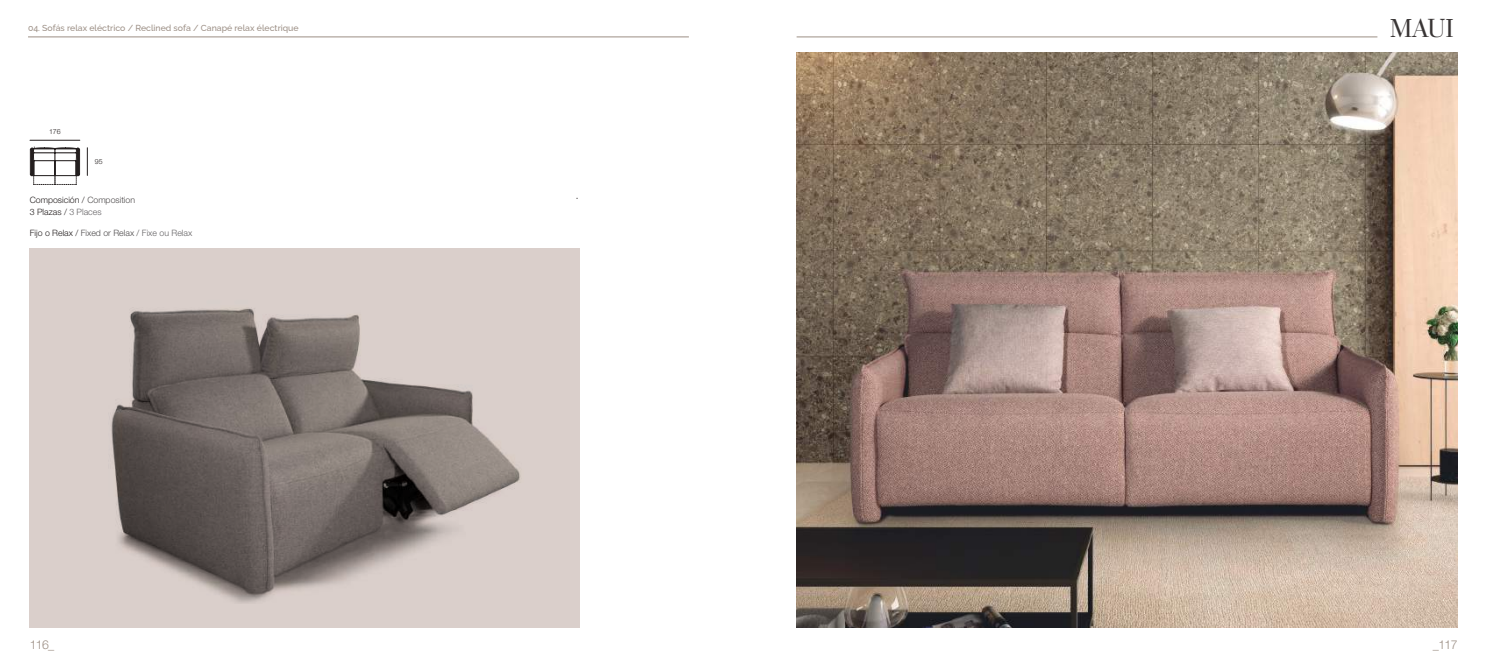
<style>
.page{position:relative;width:1489px;height:670px;background:#fff}
.page>*{position:absolute;margin:0;border:0;box-sizing:border-box;transform-origin:0 0}
.t1{font:22.31px "Prata";color:#393535}
.t2{font:300 12.25px "Helvetica Neue LT Std";letter-spacing:-.055em;color:#9c8f85}
.t3{font:500 8.75px "Raleway";color:#9c8f85}
.t4{font:300 8.75px/11.4px "Helvetica Neue LT Std";color:#241f1f}
.t5{font:300 8.75px "Helvetica Neue LT Std";color:#4e4b4c}
.t6{font:300 7px "Helvetica Neue LT Std";color:#241f1f}
.s1{color:#4e4b4c}
.s2{color:#656365}
.s3{color:#241f1f}
</style>
<div class="page">
<div style="left:30px;top:248px;width:550px;height:380px;background:#dacfcb"></div>
<img style="left:111px;top:308px;width:410px;height:295px">
<img style="left:796px;top:52px;width:661px;height:576px">
<hr style="left:28px;top:37px;width:661px;height:1px;background:#9c8f85">
<hr style="left:796px;top:37px;width:581px;height:1px;background:#9c8f85">
<svg style="left:87px;top:148px;width:1px;height:27px"></svg>
<svg style="left:30px;top:139px;width:50px;height:46px"></svg>
<p class="t3" style="left:28px;top:21px;width:272px">04. Sofás relax eléctrico / Reclined sofa / Canapé relax électrique</p>
<p class="t6" style="left:49px;top:128px;width:13px">176</p>
<p class="t6" style="left:95px;top:157px;width:9px">95</p>
<p class="t4" style="left:30px;top:194px;width:107px">Composición / <span class="s1">Composition<br></span>3 Plazas / <span class="s2">3 Places</span></p>
<p class="t5" style="left:30px;top:227px;width:164px"><span class="s3">Fijo o Relax /</span> Fixed or Relax / <span class="s2">Fixe ou Relax</span></p>
<h1 class="t1" style="left:1389px;top:10px;width:66px">MAUI</h1>
<h2 class="t2" style="left:30px;top:637px;width:26px">116_</h2>
<h2 class="t2" style="left:1432px;top:637px;width:26px">_117</h2>
</div>
